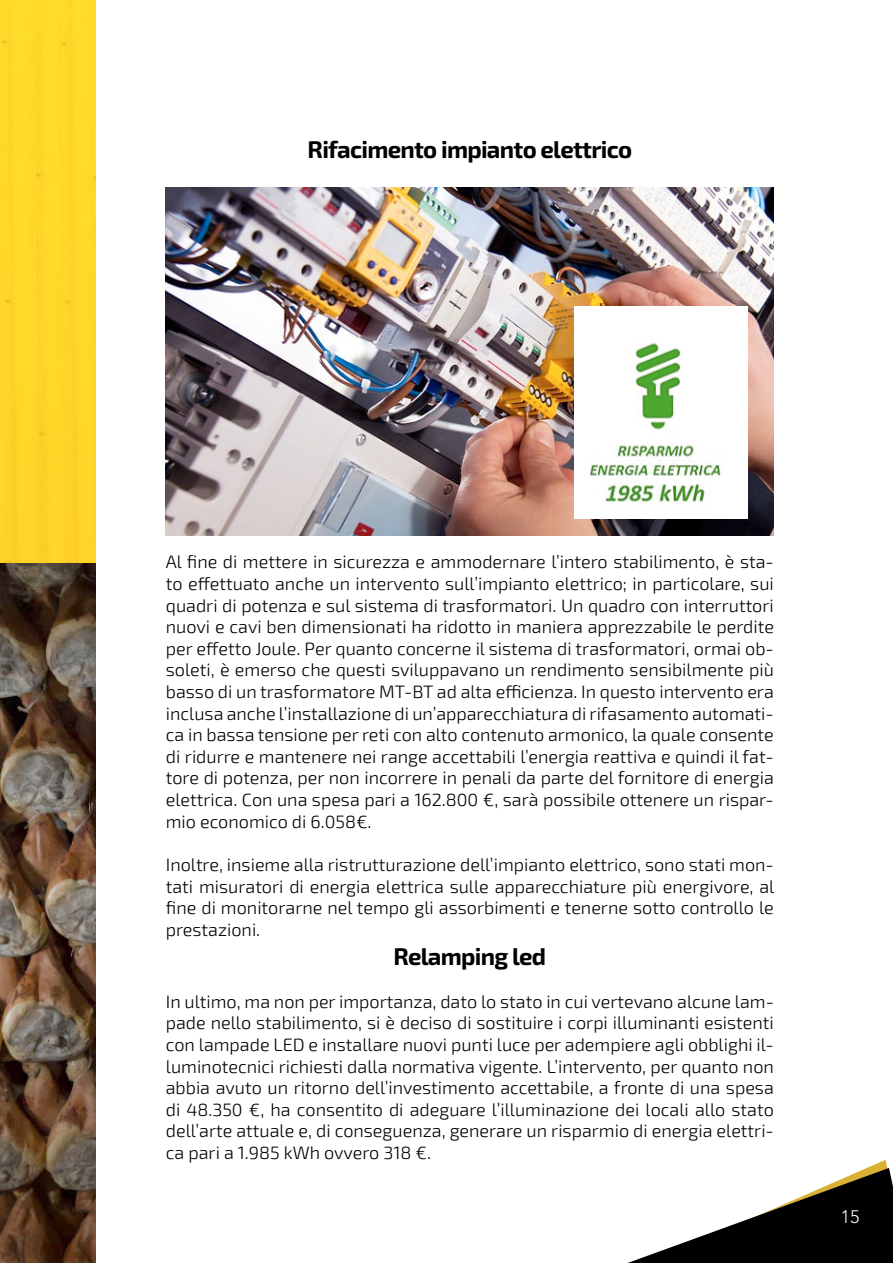
<style>
.page{position:relative;width:893px;height:1263px;background:#fff}
.page>*{position:absolute;margin:0;border:0;box-sizing:border-box;transform-origin:0 0}
.t1{font:700 24px "Exo 2";letter-spacing:-.03em;color:#000}
.t2{font:300 18px/21.6px "Exo 2";color:#000;text-align:justify}
.t3{font:300 18px "Avenir LT Std";color:#fff}
</style>
<div class="page">
<svg style="left:628px;top:1160px;width:265px;height:103px"></svg>
<img style="left:166px;top:187px;width:607px;height:349px">
<img style="left:574px;top:306px;width:174px;height:213px">
<div style="left:0;top:0;width:96px;height:563px;background:#fed729"></div>
<img style="left:0;top:563px;width:96px;height:700px">
<h1 class="t1" style="left:308px;top:135px;width:326px">Rifacimento impianto elettrico</h1>
<p class="t2" style="left:166px;top:550px;width:610px">Al fine di mettere in sicurezza e ammodernare l’intero stabilimento, è sta&shy;to effettuato anche un intervento sull’impianto elettrico; in particolare, sui quadri di potenza e sul sistema di trasformatori. Un quadro con interruttori nuovi e cavi ben dimensionati ha ridotto in maniera apprezzabile le perdite per effetto Joule. Per quanto concerne il sistema di trasformatori, ormai ob&shy;soleti, è emerso che questi sviluppavano un rendimento sensibilmente più basso di un trasformatore MT-BT ad alta efficienza. In questo intervento era inclusa anche l’installazione di un’apparecchiatura di rifasamento automati&shy;ca in bassa tensione per reti con alto contenuto armonico, la quale consente di ridurre e mantenere nei range accettabili l’energia reattiva e quindi il fat&shy;tore di potenza, per non incorrere in penali da parte del fornitore di energia elettrica. Con una spesa pari a 162.800 €, sarà possibile ottenere un rispar&shy;mio economico di 6.058€.</p>
<p class="t2" style="left:166px;top:853px;width:610px">Inoltre, insieme alla ristrutturazione dell’impianto elettrico, sono stati mon&shy;tati misuratori di energia elettrica sulle apparecchiature più energivore, al fine di monitorarne nel tempo gli assorbimenti e tenerne sotto controllo le prestazioni.</p>
<h1 class="t1" style="left:393px;top:942px;width:154px">Relamping led</h1>
<p class="t2" style="left:166px;top:990px;width:610px">In ultimo, ma non per importanza, dato lo stato in cui vertevano alcune lam&shy;pade nello stabilimento, si è deciso di sostituire i corpi illuminanti esistenti con lampade LED e installare nuovi punti luce per adempiere agli obblighi il&shy;luminotecnici richiesti dalla normativa vigente. L’intervento, per quanto non abbia avuto un ritorno dell’investimento accettabile, a fronte di una spesa di 48.350 €, ha consentito di adeguare l’illuminazione dei locali allo stato dell’arte attuale e, di conseguenza, generare un risparmio di energia elettri&shy;ca pari a 1.985 kWh ovvero 318 €.</p>
<p class="t3" style="left:841px;top:1206px;width:20px">15</p>
</div>
